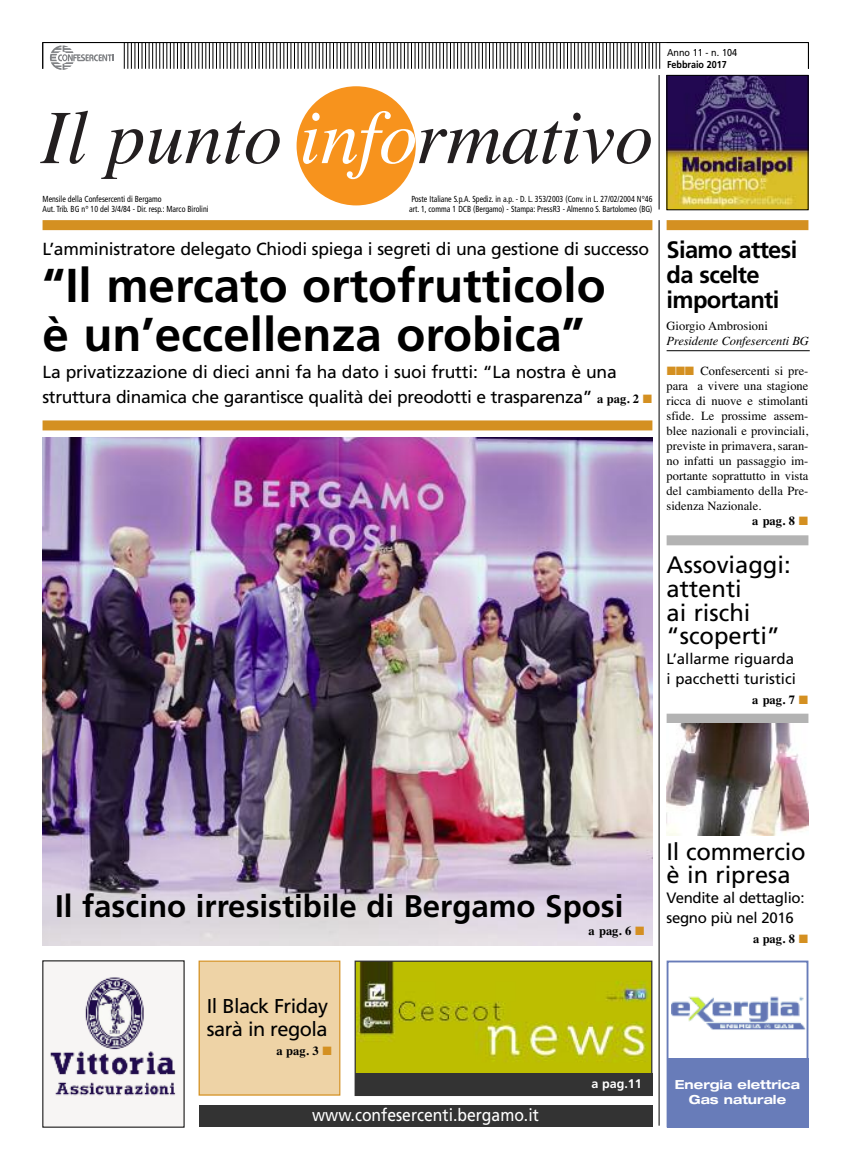
<style>
.page{position:relative;width:851px;height:1170px;background:#fff}
.page>*{position:absolute;margin:0;border:0;box-sizing:border-box;transform-origin:0 0}
.t1{font:700 47.5px/48.8px "Frutiger LT";color:#000}
.t2{font:700 31.25px "Frutiger LT";color:#000}
.t3{font:23.75px/23.8px "Frutiger LT";color:#000}
.t4{font:700 23.75px/25px "Frutiger LT";letter-spacing:-.03em;color:#000}
.t5{font:20px/22.5px "Frutiger CE";letter-spacing:-.03em;color:#000}
.t6{font:17.5px/25px "Frutiger LT";letter-spacing:-.015em;color:#000}
.t7{font:17.5px "Frutiger LT";color:#fff;scale:.9 1}
.t8{font:15px/20px "Frutiger LT";color:#000}
.t9{font:15px/20px "Frutiger LT";letter-spacing:-.02em;color:#000}
.t10{font:12.5px "Times";color:#000}
.t11{font:700 12.5px "Times";color:#000}
.t12{font:700 expanded 12.5px/15px "Helvetica Neue LT";color:#fff;text-align:center}
.t13{font:italic 12.5px "Times";letter-spacing:-.01em;color:#000}
.t14{font:700 12.5px "Frutiger LT";color:#fff}
.t15{font:10px "Frutiger LT";color:#000;scale:.9 1}
.t16{font:700 10px "Frutiger LT";color:#000;scale:.9 1}
.t17{font:condensed 8.75px/10px "Frutiger";color:#000;scale:.9 1}
.s1{font-family:"Times";font-weight:700;font-size:12.5px}
.s2{font-family:"DTC Rough X01";font-size:12.5px;color:#d49021}
.s3{font-family:"DTC Rough X01";color:#d49021}
.s4{font-family:"DTC Rough X01";font-weight:400;color:#d49021}
</style>
<div class="page">
<img style="left:43px;top:437px;width:609px;height:508px">
<div style="left:666px;top:1058px;width:142px;height:69px;background:#687cb9"></div>
<img style="left:671px;top:996px;width:134px;height:34px">
<div style="left:666px;top:960px;width:142px;height:167px;border:2px solid #687cb9"></div>
<hr style="left:43px;top:42px;width:765px;height:1px;background:#000">
<div style="left:296px;top:86px;width:119px;height:119px;background:#f7931d;border-radius:50%"></div>
<svg style="left:41px;top:111px;width:47px;height:53px"></svg>
<svg style="left:101px;top:129px;width:42px;height:50px"></svg>
<svg style="left:149px;top:121px;width:131px;height:43px"></svg>
<svg style="left:303px;top:111px;width:347px;height:68px"></svg>
<svg style="left:50px;top:45px;width:63px;height:25px"></svg>
<svg style="left:42px;top:43px;width:1px;height:26px"></svg>
<svg style="left:124px;top:43px;width:536px;height:26px"></svg>
<svg style="left:808px;top:43px;width:1px;height:26px"></svg>
<div style="left:43px;top:220px;width:609px;height:10px;background:#d49021"></div>
<div style="left:43px;top:420px;width:609px;height:10px;background:#d49021"></div>
<div style="left:666px;top:220px;width:142px;height:10px;background:#d49021"></div>
<div style="left:198px;top:1105px;width:454px;height:21px;background:#333"></div>
<hr style="left:658px;top:75px;width:1px;height:134px;background:#000">
<hr style="left:658px;top:220px;width:1px;height:905px;background:#000">
<img style="left:668px;top:77px;width:138px;height:131px">
<div style="left:666px;top:75px;width:142px;height:135px;border:1px solid #000"></div>
<img style="left:45px;top:962px;width:137px;height:163px">
<img style="left:356px;top:962px;width:294px;height:111px">
<div style="left:354px;top:960px;width:298px;height:135px;border:1px solid #333"></div>
<div style="left:354px;top:1073px;width:298px;height:22px;background:#333"></div>
<div style="left:200px;top:961px;width:139px;height:133px;background:#eed3a6"></div>
<div style="left:198px;top:960px;width:142px;height:135px;border:1px solid #d49021"></div>
<div style="left:666px;top:535px;width:142px;height:10px;background:#b3b3b3"></div>
<div style="left:666px;top:713px;width:142px;height:10px;background:#b3b3b3"></div>
<hr style="left:666px;top:350px;width:143px;height:1px;background:#000">
<img style="left:666px;top:723px;width:142px;height:112px">
<p class="t15" style="left:667px;top:49px;width:79px">Anno 11 - n. 104</p>
<p class="t16" style="left:667px;top:60px;width:68px">Febbraio 2017</p>
<p class="t17" style="left:43px;top:194px;width:186px">Mensile della Confesercenti di Bergamo<br>Aut. Trib. BG n° 10 del 3/4/84 - Dir. resp.: Marco Birolini</p>
<p class="t17" style="left:409px;top:194px;width:272px">Poste Italiane S.p.A. Spediz. in a.p. - D. L. 353/2003 (Conv. in L. 27/02/2004 N°46 art. 1, comma 1 DCB (Bergamo) - Stampa: PressR3 - Almenno S. Bartolomeo (BG)</p>
<h3 class="t6" style="left:43px;top:237px;width:608px">L’amministratore delegato Chiodi spiega i segreti di una gestione di successo</h3>
<h1 class="t1" style="left:43px;top:265px;width:564px">“Il mercato ortofrutticolo è un’eccellenza orobica”</h1>
<h3 class="t6" style="left:43px;top:361px;width:611px">La privatizzazione di dieci anni fa ha dato i suoi frutti: “La nostra è una struttura dinamica che garantisce qualità dei preodotti e trasparenza” <span class="s1">a pag. 2</span> <span class="s2">4</span></h3>
<h3 class="t4" style="left:666px;top:239px;width:132px">Siamo attesi da scelte importanti</h3>
<p class="t10" style="left:666px;top:318px;width:103px">Giorgio Ambrosioni</p>
<p class="t13" style="left:666px;top:333px;width:144px">Presidente Confesercenti BG</p>
<p class="t10" style="left:666px;top:363px;width:143px"><span class="s3">444</span> Confesercenti si pre-</p>
<p class="t10" style="left:666px;top:378px;width:143px">para a vivere una stagione</p>
<p class="t10" style="left:666px;top:393px;width:143px">ricca di nuove e stimolanti</p>
<p class="t10" style="left:666px;top:408px;width:143px">sfide. Le prossime assem-</p>
<p class="t10" style="left:666px;top:423px;width:143px">blee nazionali e provinciali,</p>
<p class="t10" style="left:666px;top:438px;width:143px">previste in primavera, saran-</p>
<p class="t10" style="left:666px;top:453px;width:143px">no infatti un passaggio im-</p>
<p class="t10" style="left:666px;top:468px;width:143px">portante soprattutto in vista</p>
<p class="t10" style="left:666px;top:483px;width:143px">del cambiamento della Pre-</p>
<p class="t10" style="left:666px;top:498px;width:96px">sidenza Nazionale.</p>
<p class="t11" style="left:752px;top:513px;width:58px">a pag. 8 <span class="s4">4</span></p>
<h3 class="t3" style="left:666px;top:555px;width:126px">Assoviaggi: attenti<br>ai rischi “scoperti”</h3>
<p class="t8" style="left:666px;top:650px;width:131px">L’allarme riguarda i pacchetti turistici</p>
<p class="t11" style="left:752px;top:692px;width:58px">a pag. 7 <span class="s4">4</span></p>
<h2 class="t2" style="left:55px;top:893px;width:569px">Il fascino irresistibile di Bergamo Sposi</h2>
<p class="t11" style="left:588px;top:923px;width:58px">a pag. 6 <span class="s4">4</span></p>
<h3 class="t5" style="left:207px;top:996px;width:123px">Il Black Friday sarà in regola</h3>
<p class="t11" style="left:276px;top:1042px;width:57px">a pag. 3 <span class="s4">4</span></p>
<h3 class="t7" style="left:312px;top:1107px;width:253px">www.confesercenti.bergamo.it</h3>
<p class="t14" style="left:591px;top:1078px;width:52px">a pag.11</p>
<h3 class="t3" style="left:666px;top:841px;width:140px">Il commercio è in ripresa</h3>
<p class="t9" style="left:666px;top:889px;width:139px">Vendite al dettaglio: segno più nel 2016</p>
<p class="t11" style="left:752px;top:931px;width:57px">a pag. 8 <span class="s4">4</span></p>
<p class="t12" style="left:674px;top:1077px;width:127px">Energia elettrica<br>Gas naturale</p>
</div>
